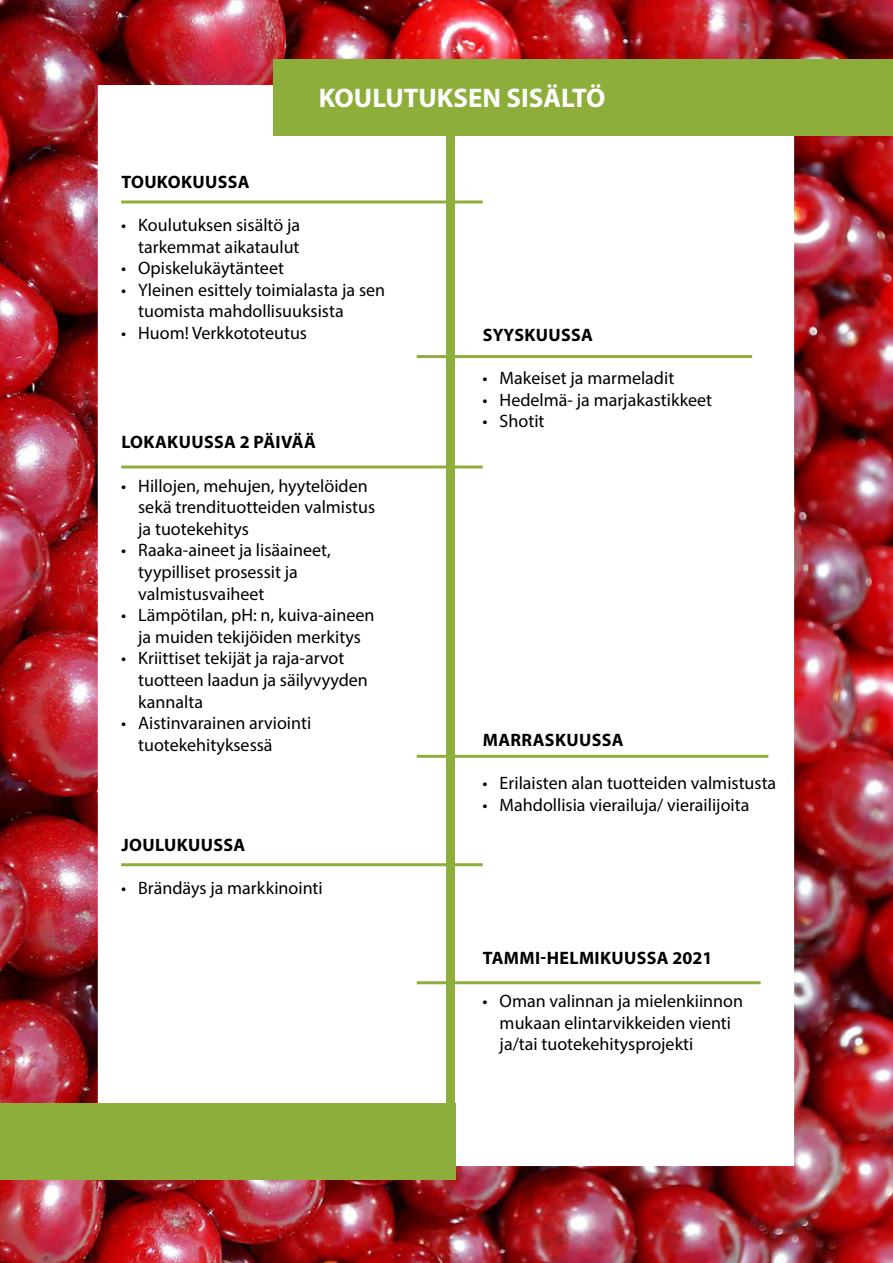
<style>
.page{position:relative;width:893px;height:1263px;background:#fff}
.page>*{position:absolute;margin:0;border:0;box-sizing:border-box;transform-origin:0 0}
.t1{font:700 27px "Myriad Pro";color:#fff}
.t2{font:18px/21.6px "Myriad Pro";color:#000}
.t3{font:700 18px "Myriad Pro";letter-spacing:.02em;color:#000}
</style>
<div class="page">
<img style="left:0;top:0;width:893px;height:1263px">
<div style="left:98px;top:85px;width:696px;height:1081px;background:#fff"></div>
<div style="left:447px;top:128px;width:8px;height:1016px;background:#8dae3a"></div>
<hr style="left:121px;top:200px;width:362px;height:3px;background:#8dae3a">
<hr style="left:121px;top:465px;width:362px;height:3px;background:#8dae3a">
<hr style="left:417px;top:355px;width:335px;height:3px;background:#8dae3a">
<hr style="left:417px;top:755px;width:351px;height:3px;background:#8dae3a">
<hr style="left:417px;top:981px;width:344px;height:3px;background:#8dae3a">
<hr style="left:121px;top:863px;width:362px;height:3px;background:#8dae3a">
<div style="left:274px;top:59px;width:619px;height:77px;background:#8dae3a"></div>
<div style="left:0;top:1103px;width:455px;height:77px;background:#8dae3a"></div>
<h1 class="t1" style="left:319px;top:81px;width:288px">KOULUTUKSEN SISÄLTÖ</h1>
<p class="t3" style="left:121px;top:170px;width:130px">TOUKOKUUSSA</p>
<p class="t2" style="left:121px;top:214px;width:180px;text-align:right">• Koulutuksen sisältö ja tarkemmat aikataulut</p>
<p class="t2" style="left:121px;top:257px;width:164px">• Opiskelukäytänteet</p>
<p class="t2" style="left:138px;top:279px;width:248px;text-indent:-17px">• Yleinen esittely toimialasta ja sen tuomista mahdollisuuksista</p>
<p class="t2" style="left:121px;top:322px;width:187px">• Huom! Verkkototeutus</p>
<p class="t3" style="left:483px;top:323px;width:112px">SYYSKUUSSA</p>
<p class="t2" style="left:483px;top:367px;width:193px">• Makeiset ja marmeladit</p>
<p class="t2" style="left:483px;top:389px;width:231px">• Hedelmä- ja marjakastikkeet</p>
<p class="t2" style="left:483px;top:410px;width:63px">• Shotit</p>
<p class="t3" style="left:121px;top:430px;width:196px">LOKAKUUSSA 2 PÄIVÄÄ</p>
<p class="t2" style="left:138px;top:474px;width:239px;text-indent:-17px">• Hillojen, mehujen, hyytelöiden sekä trendituotteiden valmistus ja tuotekehitys</p>
<p class="t2" style="left:138px;top:539px;width:194px;text-indent:-17px">• Raaka-aineet ja lisäaineet, tyypilliset prosessit ja valmistusvaiheet</p>
<p class="t2" style="left:121px;top:604px;width:255px;text-align:center">• Lämpötilan, pH: n, kuiva-aineen ja muiden tekijöiden merkitys</p>
<p class="t2" style="left:138px;top:647px;width:231px;text-indent:-17px">• Kriittiset tekijät ja raja-arvot tuotteen laadun ja säilyvyyden kannalta</p>
<p class="t2" style="left:138px;top:712px;width:175px;text-indent:-17px">• Aistinvarainen arviointi tuotekehityksessä</p>
<p class="t3" style="left:483px;top:728px;width:142px">MARRASKUUSSA</p>
<p class="t2" style="left:483px;top:772px;width:295px">• Erilaisten alan tuotteiden valmistusta</p>
<p class="t2" style="left:483px;top:794px;width:268px">• Mahdollisia vierailuja/ vierailijoita</p>
<p class="t3" style="left:121px;top:833px;width:125px">JOULUKUUSSA</p>
<p class="t2" style="left:121px;top:877px;width:203px">• Brändäys ja markkinointi</p>
<p class="t3" style="left:483px;top:946px;width:231px">TAMMI-HELMIKUUSSA 2021</p>
<p class="t2" style="left:500px;top:990px;width:245px;text-indent:-17px">• Oman valinnan ja mielenkiinnon mukaan elintarvikkeiden vienti ja/tai tuotekehitysprojekti</p>
</div>
